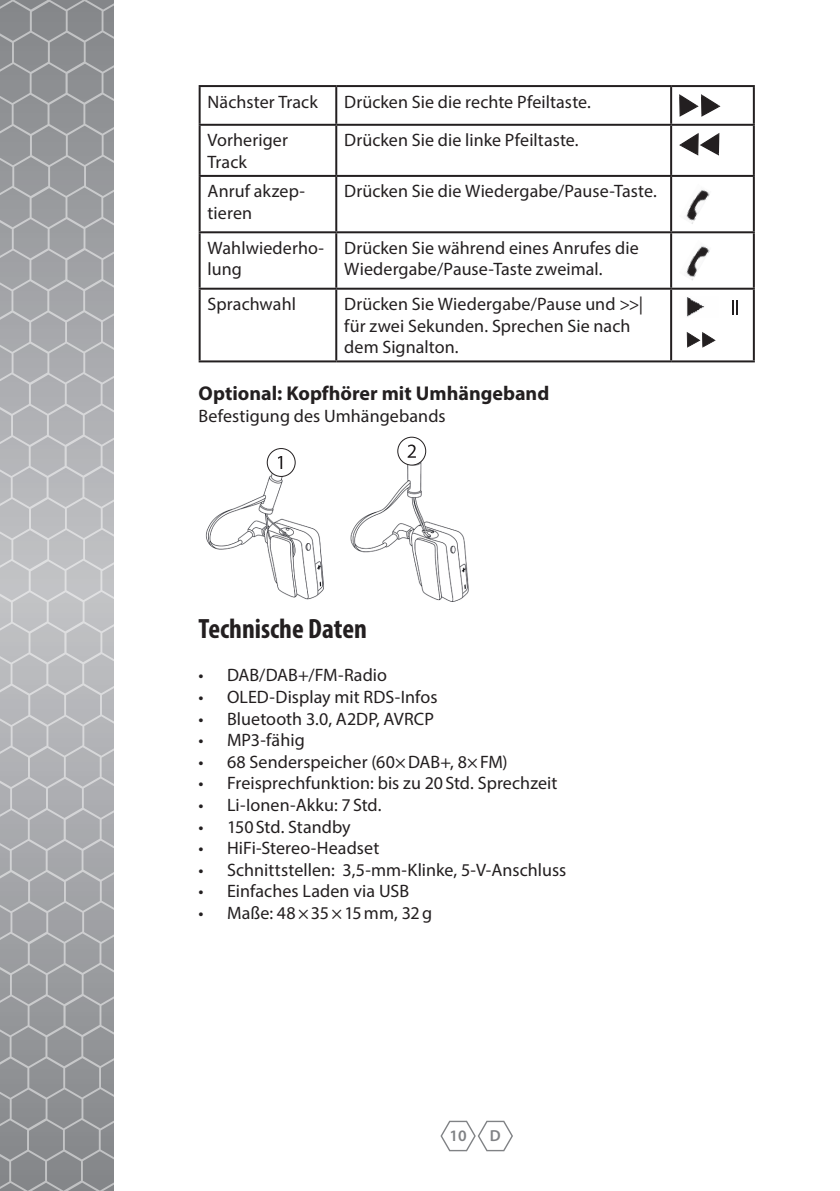
<style>
.page{position:relative;width:840px;height:1191px;background:#fff}
.page>*{position:absolute;margin:0;border:0;box-sizing:border-box;transform-origin:0 0}
.t1{font:700 condensed 28px "Myriad Pro";color:#231f20}
.t2{font:700 20px "Myriad Pro";color:#231f20}
.t3{font:18px/21.6px "Myriad Pro";letter-spacing:.005em;color:#231f20}
.t4{font:600 16px "Myriad Pro";color:#808285}
</style>
<div class="page">
<svg style="left:0;top:0;width:114px;height:1191px;background:#a7a8ac"></svg>
<svg style="left:440px;top:1120px;width:72px;height:31px"></svg>
<hr style="left:198px;top:85px;width:138px;height:2px;background:#231f20">
<hr style="left:198px;top:87px;width:2px;height:37px;background:#231f20">
<hr style="left:336px;top:85px;width:334px;height:2px;background:#231f20">
<hr style="left:335px;top:87px;width:2px;height:37px;background:#231f20">
<hr style="left:670px;top:85px;width:84px;height:2px;background:#231f20">
<hr style="left:669px;top:87px;width:2px;height:37px;background:#231f20">
<hr style="left:752px;top:87px;width:2px;height:37px;background:#231f20">
<hr style="left:198px;top:124px;width:138px;height:2px;background:#231f20">
<hr style="left:198px;top:126px;width:2px;height:49px;background:#231f20">
<hr style="left:336px;top:124px;width:334px;height:2px;background:#231f20">
<hr style="left:335px;top:126px;width:2px;height:49px;background:#231f20">
<hr style="left:670px;top:124px;width:84px;height:2px;background:#231f20">
<hr style="left:669px;top:126px;width:2px;height:49px;background:#231f20">
<hr style="left:752px;top:126px;width:2px;height:49px;background:#231f20">
<hr style="left:198px;top:175px;width:138px;height:2px;background:#231f20">
<hr style="left:198px;top:177px;width:2px;height:54px;background:#231f20">
<hr style="left:336px;top:175px;width:334px;height:2px;background:#231f20">
<hr style="left:335px;top:177px;width:2px;height:54px;background:#231f20">
<hr style="left:670px;top:175px;width:84px;height:2px;background:#231f20">
<hr style="left:669px;top:177px;width:2px;height:54px;background:#231f20">
<hr style="left:752px;top:177px;width:2px;height:54px;background:#231f20">
<hr style="left:198px;top:231px;width:138px;height:2px;background:#231f20">
<hr style="left:198px;top:233px;width:2px;height:55px;background:#231f20">
<hr style="left:336px;top:231px;width:334px;height:2px;background:#231f20">
<hr style="left:335px;top:233px;width:2px;height:55px;background:#231f20">
<hr style="left:670px;top:231px;width:84px;height:2px;background:#231f20">
<hr style="left:669px;top:233px;width:2px;height:55px;background:#231f20">
<hr style="left:752px;top:233px;width:2px;height:55px;background:#231f20">
<hr style="left:198px;top:288px;width:138px;height:2px;background:#231f20">
<hr style="left:198px;top:290px;width:2px;height:70px;background:#231f20">
<hr style="left:336px;top:288px;width:334px;height:2px;background:#231f20">
<hr style="left:335px;top:290px;width:2px;height:70px;background:#231f20">
<hr style="left:670px;top:288px;width:84px;height:2px;background:#231f20">
<hr style="left:669px;top:290px;width:2px;height:70px;background:#231f20">
<hr style="left:752px;top:290px;width:2px;height:70px;background:#231f20">
<hr style="left:198px;top:360px;width:138px;height:2px;background:#231f20">
<hr style="left:336px;top:360px;width:334px;height:2px;background:#231f20">
<hr style="left:670px;top:360px;width:84px;height:2px;background:#231f20">
<svg style="left:679px;top:94px;width:41px;height:23px"></svg>
<svg style="left:679px;top:133px;width:40px;height:23px"></svg>
<img style="left:686px;top:189px;width:24px;height:35px">
<img style="left:686px;top:246px;width:24px;height:35px">
<svg style="left:732px;top:300px;width:5px;height:14px"></svg>
<img style="left:687px;top:297px;width:18px;height:20px">
<svg style="left:686px;top:332px;width:29px;height:16px"></svg>
<img style="left:205px;top:459px;width:119px;height:141px">
<img style="left:350px;top:449px;width:119px;height:153px">
<div style="left:267px;top:448px;width:28px;height:28px;background:#fff;border-radius:50%"></div>
<div style="left:266px;top:448px;width:29px;height:29px;border:1px solid #231f20;border-radius:50%"></div>
<svg style="left:278px;top:456px;width:4px;height:13px"></svg>
<div style="left:397px;top:437px;width:28px;height:28px;background:#fff;border-radius:50%"></div>
<div style="left:397px;top:437px;width:29px;height:28px;border:1px solid #231f20;border-radius:50%"></div>
<svg style="left:407px;top:444px;width:8px;height:14px"></svg>
<p class="t3" style="left:207px;top:90px;width:112px">Nächster Track</p>
<p class="t3" style="left:344px;top:90px;width:248px">Drücken Sie die rechte Pfeiltaste.</p>
<p class="t3" style="left:207px;top:129px;width:82px">Vorheriger<br>Track</p>
<p class="t3" style="left:344px;top:129px;width:236px">Drücken Sie die linke Pfeiltaste.</p>
<p class="t3" style="left:207px;top:180px;width:99px">Anruf akzep&shy;tieren</p>
<p class="t3" style="left:344px;top:180px;width:314px">Drücken Sie die Wiedergabe/Pause-Taste.</p>
<p class="t3" style="left:207px;top:237px;width:118px">Wahlwiederho&shy;lung</p>
<p class="t3" style="left:344px;top:237px;width:296px">Drücken Sie während eines Anrufes die<br>Wiedergabe/Pause-Taste zweimal.</p>
<p class="t3" style="left:207px;top:293px;width:90px">Sprachwahl</p>
<p class="t3" style="left:344px;top:293px;width:300px">Drücken Sie Wiedergabe/Pause und &gt;&gt;| für zwei Sekunden. Sprechen Sie nach dem Signalton.</p>
<p class="t2" style="left:198px;top:380px;width:352px">Optional: Kopfhörer mit Umhängeband</p>
<p class="t3" style="left:198px;top:404px;width:248px">Befestigung des Umhängebands</p>
<h1 class="t1" style="left:198px;top:611px;width:170px">Technische Daten</h1>
<p class="t3" style="left:198px;top:664px;width:190px">• DAB/DAB+/FM-Radio</p>
<p class="t3" style="left:198px;top:686px;width:240px">• OLED-Display mit RDS-Infos</p>
<p class="t3" style="left:198px;top:707px;width:237px">• Bluetooth 3.0, A2DP, AVRCP</p>
<p class="t3" style="left:198px;top:729px;width:107px">• MP3-fähig</p>
<p class="t3" style="left:198px;top:750px;width:310px">• 68 Senderspeicher (60×DAB+, 8×FM)</p>
<p class="t3" style="left:198px;top:772px;width:360px">• Freisprechfunktion: bis zu 20Std. Sprechzeit</p>
<p class="t3" style="left:198px;top:794px;width:184px">• Li-Ionen-Akku: 7Std.</p>
<p class="t3" style="left:198px;top:815px;width:153px">• 150Std. Standby</p>
<p class="t3" style="left:198px;top:837px;width:182px">• HiFi-Stereo-Headset</p>
<p class="t3" style="left:198px;top:858px;width:369px">• Schnittstellen: 3,5-mm-Klinke, 5-V-Anschluss</p>
<p class="t3" style="left:198px;top:880px;width:212px">• Einfaches Laden via USB</p>
<p class="t3" style="left:198px;top:902px;width:235px">• Maße: 48×35×15mm, 32g</p>
<p class="t4" style="left:449px;top:1125px;width:19px">10</p>
<p class="t4" style="left:489px;top:1125px;width:12px">D</p>
</div>
